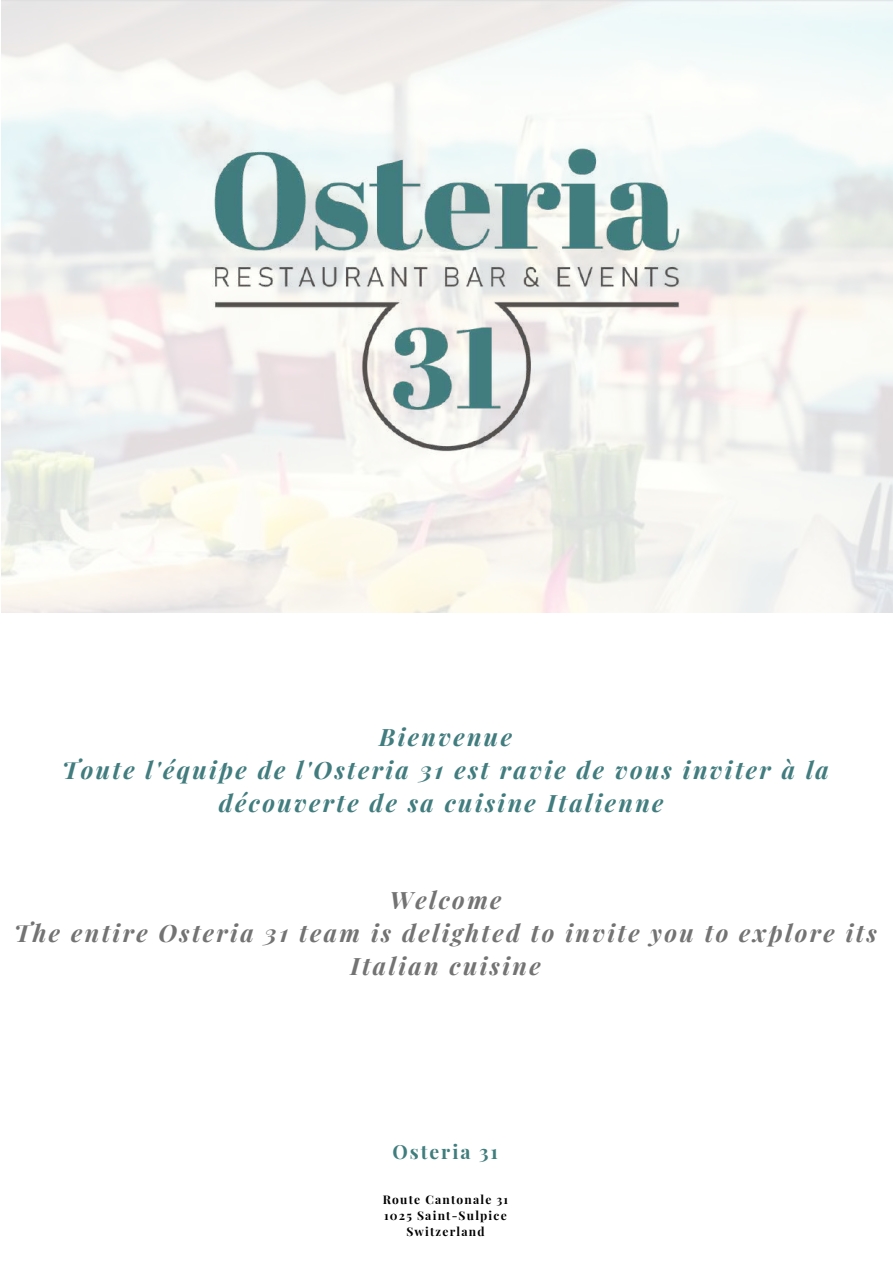
<style>
.page{position:relative;width:893px;height:1264px;background:#fff}
.page>*{position:absolute;margin:0;border:0;box-sizing:border-box;transform-origin:0 0}
.t1{font:italic 700 24px/32.5px "Playfair Display";letter-spacing:.1em;color:#417c7e;text-align:center}
.t2{font:italic 700 24px/32.5px "Playfair Display";letter-spacing:.1em;color:#737373;text-align:center}
.t3{font:700 19.5px "Playfair Display";letter-spacing:.1em;color:#407d7d}
.t4{font:700 12px/16px "Playfair Display";letter-spacing:.1em;color:#000;text-align:center}
</style>
<div class="page">
<img style="left:201px;top:137px;width:493px;height:330px">
<p class="t1" style="left:62px;top:720px;width:768px">Bienvenue<br>Toute l'équipe de l'Osteria 31 est ravie de vous inviter à la découverte de sa cuisine Italienne</p>
<p class="t2" style="left:14px;top:883px;width:864px">Welcome<br>The entire Osteria 31 team is delighted to invite you to explore its<br>Italian cuisine</p>
<p class="t3" style="left:392px;top:1138px;width:107px">Osteria 31</p>
<p class="t4" style="left:383px;top:1191px;width:127px">Route Cantonale 31<br>1025 Saint-Sulpice<br>Switzerland</p>
</div>
